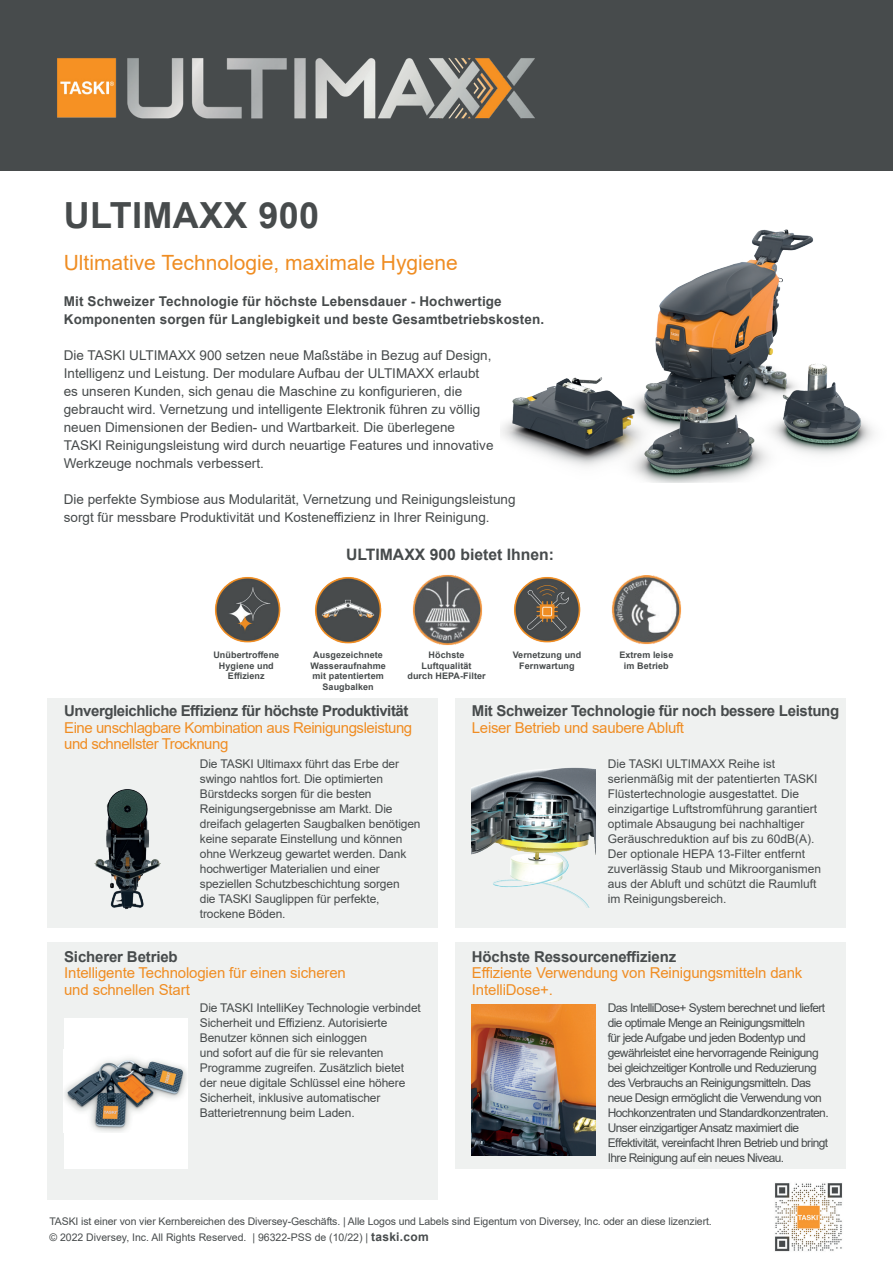
<style>
.page{position:relative;width:893px;height:1263px;background:#fff}
.page>*{position:absolute;margin:0;border:0;box-sizing:border-box;transform-origin:0 0}
.t1{font:700 36px "Arial";letter-spacing:.01em;color:#474b4c}
.t2{font:21px "Arial";color:#ef8d23}
.t3{font:700 15.75px "Arial";color:#474b4c}
.t4{font:15px/16.5px "Arial";letter-spacing:-.01em;color:#ef8d23}
.t5{font:700 15px "Arial";letter-spacing:-.02em;color:#474b4c}
.t6{font:15px/16.5px "Arial";letter-spacing:-.03em;color:#ef8d23}
.t7{font:13.5px/18px "Arial";color:#474b4c}
.t8{font:700 13.5px/18px "Arial";letter-spacing:.01em;color:#474b4c}
.t9{font:12px/15px "Arial";letter-spacing:-.01em;color:#474b4c}
.t10{font:12px/15px "Arial";letter-spacing:-.05em;color:#474b4c}
.t11{font:10.5px/16.5px "Arial";letter-spacing:-.01em;color:#474b4c}
.t12{font:700 9px/10.8px "Arial";letter-spacing:.01em;color:#474b4c;text-align:center}
.s1{font-weight:700;font-size:12px}
</style>
<div class="page">
<div style="left:47px;top:698px;width:391px;height:229px;background:#eff1f0"></div>
<div style="left:47px;top:942px;width:391px;height:257px;background:#eff1f0"></div>
<div style="left:455px;top:698px;width:391px;height:229px;background:#eff1f0"></div>
<div style="left:455px;top:942px;width:391px;height:226px;background:#eff1f0"></div>
<div style="left:0;top:0;width:893px;height:171px;background:#474b4c"></div>
<img style="left:501px;top:229px;width:373px;height:254px">
<img style="left:472px;top:767px;width:123px;height:141px">
<img style="left:94px;top:789px;width:67px;height:121px">
<img style="left:472px;top:1005px;width:123px;height:150px">
<div style="left:64px;top:1018px;width:123px;height:150px;background:#fff"></div>
<img style="left:64px;top:1058px;width:123px;height:74px">
<img style="left:775px;top:1183px;width:68px;height:69px">
<img style="left:214px;top:577px;width:67px;height:66px">
<img style="left:315px;top:577px;width:67px;height:67px">
<img style="left:514px;top:577px;width:67px;height:66px">
<img style="left:611px;top:575px;width:71px;height:69px">
<img style="left:412px;top:575px;width:71px;height:70px">
<img style="left:57px;top:58px;width:478px;height:61px">
<h1 class="t1" style="left:64px;top:190px;width:257px">ULTIMAXX 900</h1>
<h2 class="t2" style="left:64px;top:248px;width:396px">Ultimative Technologie, maximale Hygiene</h2>
<p class="t8" style="left:64px;top:293px;width:482px">Mit Schweizer Technologie für höchste Lebensdauer - Hochwertige<br>Komponenten sorgen für Langlebigkeit und beste Gesamtbetriebskosten.</p>
<p class="t7" style="left:64px;top:346px;width:431px">Die TASKI ULTIMAXX 900 setzen neue Maßstäbe in Bezug auf Design, Intelligenz und Leistung. Der modulare Aufbau der ULTIMAXX erlaubt es unseren Kunden, sich genau die Maschine zu konfigurieren, die gebraucht wird. Vernetzung und intelligente Elektronik führen zu völlig neuen Dimensionen der Bedien- und Wartbarkeit. Die überlegene TASKI Reinigungsleistung wird durch neuartige Features und innovative Werkzeuge nochmals verbessert.</p>
<p class="t7" style="left:64px;top:490px;width:453px">Die perfekte Symbiose aus Modularität, Vernetzung und Reinigungsleistung sorgt für messbare Produktivität und Kosteneffizienz in Ihrer Reinigung.</p>
<h3 class="t3" style="left:346px;top:543px;width:209px">ULTIMAXX 900 bietet Ihnen:</h3>
<p class="t12" style="left:213px;top:649px;width:67px">Unübertroffene<br>Hygiene und<br>Effizienz</p>
<p class="t12" style="left:310px;top:649px;width:77px">Ausgezeichnete<br>Wasseraufnahme mit patentiertem<br>Saugbalken</p>
<p class="t12" style="left:513px;top:649px;width:70px">Vernetzung und<br>Fernwartung</p>
<p class="t12" style="left:407px;top:649px;width:80px">Höchste<br>Luftqualität<br>durch HEPA-Filter</p>
<p class="t12" style="left:619px;top:649px;width:56px">Extrem leise im Betrieb</p>
<p class="t5" style="left:64px;top:700px;width:346px">Unvergleichliche Effizienz für höchste Produktivität</p>
<p class="t6" style="left:64px;top:719px;width:350px">Eine unschlagbare Kombination aus Reinigungsleistung und schnellster Trocknung</p>
<p class="t9" style="left:200px;top:756px;width:222px">Die TASKI Ultimaxx führt das Erbe der swingo nahtlos fort. Die optimierten Bürstdecks sorgen für die besten Reinigungsergebnisse am Markt. Die dreifach gelagerten Saugbalken benötigen keine separate Einstellung und können ohne Werkzeug gewartet werden. Dank hochwertiger Materialien und einer speziellen Schutzbeschichtung sorgen<br>die TASKI Sauglippen für perfekte, trockene Böden.</p>
<p class="t5" style="left:64px;top:946px;width:115px">Sicherer Betrieb</p>
<p class="t4" style="left:64px;top:965px;width:283px">Intelligente Technologien für einen sicheren und schnellen Start</p>
<p class="t9" style="left:200px;top:1000px;width:223px">Die TASKI IntelliKey Technologie verbindet Sicherheit und Effizienz. Autorisierte Benutzer können sich einloggen<br>und sofort auf die für sie relevanten Programme zugreifen. Zusätzlich bietet der neue digitale Schlüssel eine höhere Sicherheit, inklusive automatischer Batterietrennung beim Laden.</p>
<p class="t5" style="left:472px;top:700px;width:369px">Mit Schweizer Technologie für noch bessere Leistung</p>
<p class="t4" style="left:472px;top:719px;width:214px">Leiser Betrieb und saubere Abluft</p>
<p class="t9" style="left:608px;top:756px;width:215px">Die TASKI ULTIMAXX Reihe ist serienmäßig mit der patentierten TASKI Flüstertechnologie ausgestattet. Die einzigartige Luftstromführung garantiert optimale Absaugung bei nachhaltiger Geräuschreduktion auf bis zu 60dB(A).<br>Der optionale HEPA 13-Filter entfernt zuverlässig Staub und Mikroorganismen aus der Abluft und schützt die Raumluft im Reinigungsbereich.</p>
<p class="t5" style="left:472px;top:946px;width:206px">Höchste Ressourceneffizienz</p>
<p class="t4" style="left:472px;top:965px;width:332px">Effiziente Verwendung von Reinigungsmitteln dank<br>IntelliDose+.</p>
<p class="t10" style="left:608px;top:1000px;width:222px">Das IntelliDose+ System berechnet und liefert die optimale Menge an Reinigungsmitteln<br>für jede Aufgabe und jeden Bodentyp und gewährleistet eine hervorragende Reinigung bei gleichzeitiger Kontrolle und Reduzierung des Verbrauchs an Reinigungsmitteln. Das neue Design ermöglicht die Verwendung von Hochkonzentraten und Standardkonzentraten.<br>Unser einzigartiger Ansatz maximiert die Effektivität, vereinfacht Ihren Betrieb und bringt Ihre Reinigung auf ein neues Niveau.</p>
<p class="t11" style="left:49px;top:1212px;width:664px">TASKI ist einer von vier Kernbereichen des Diversey-Geschäfts. | Alle Logos und Labels sind Eigentum von Diversey, Inc. oder an diese lizenziert. © 2022 Diversey, Inc. All Rights Reserved. | 96322-PSS de (10/22) | <span class="s1">taski.com</span></p>
</div>
